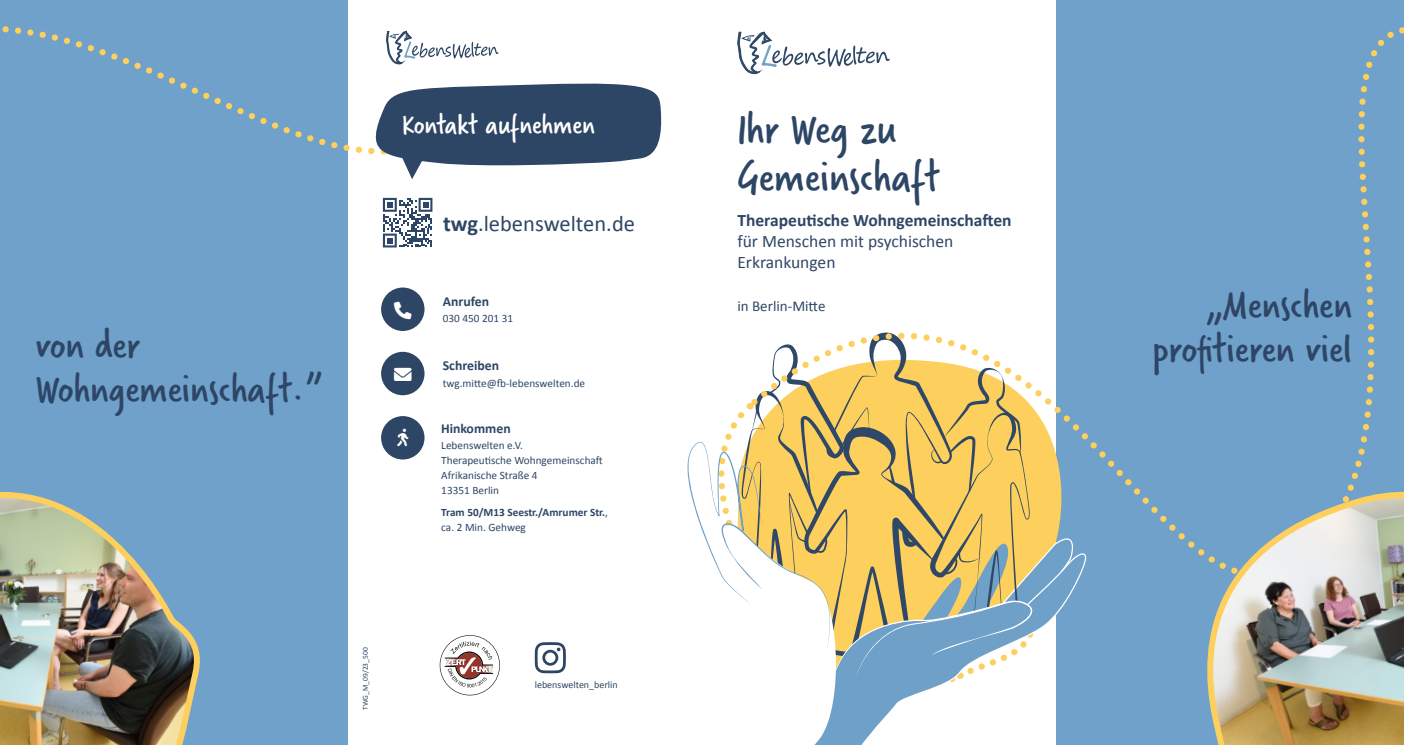
<style>
.page{position:relative;width:1404px;height:745px;background:#fff}
.page>*{position:absolute;margin:0;border:0;box-sizing:border-box;transform-origin:0 0}
.t1{font:47.5px/47.5px "Verveine";color:#2e4665}
.t2{font:43.75px "Verveine";color:#2e4665}
.t3{font:30px "Verveine";color:#fff}
.t4{font:22.5px "Calibri";color:#2e4665}
.t5{font:17.5px/21px "Calibri";color:#2e4665}
.t6{font:700 17.5px "Calibri";color:#2e4665}
.t7{font:17.5px "Font Awesome 6 Pro Solid";color:#fff}
.t8{font:15px "Calibri";color:#2e4665}
.t9{font:700 13.75px "Calibri";color:#2e4665}
.t10{font:11.25px/15px "Calibri";color:#2e4665}
.t11{font:700 11.25px/15px "Calibri";color:#2e4665}
.t12{font:10px "Calibri";color:#2e4665}
.t13{font:7.5px "Calibri";color:#2e4665}
.s1{font-weight:700}
.s2{font-weight:400}
</style>
<div class="page">
<div style="left:0;top:0;width:347px;height:744px;background:#6fa1ca"></div>
<svg style="left:2px;top:22px;width:405px;height:159px"></svg>
<div style="left:1056px;top:0;width:347px;height:744px;background:#6fa1ca"></div>
<svg style="left:737px;top:32px;width:152px;height:42px"></svg>
<svg style="left:1357px;top:27px;width:46px;height:434px"></svg>
<svg style="left:687px;top:332px;width:390px;height:412px"></svg>
<img style="left:1198px;top:461px;width:205px;height:283px">
<img style="left:0;top:491px;width:200px;height:253px">
<svg style="left:439px;top:635px;width:61px;height:60px"></svg>
<svg style="left:534px;top:642px;width:32px;height:31px"></svg>
<svg style="left:364px;top:81px;width:298px;height:98px"></svg>
<svg style="left:386px;top:31px;width:112px;height:33px"></svg>
<div style="left:381px;top:351px;width:43px;height:44px;background:#2e4665;border-radius:50%"></div>
<div style="left:381px;top:416px;width:43px;height:43px;background:#2e4665;border-radius:50%"></div>
<div style="left:381px;top:287px;width:43px;height:44px;background:#2e4665;border-radius:50%"></div>
<svg style="left:383px;top:198px;width:49px;height:49px"></svg>
<h1 class="t1" style="left:737px;top:105px;width:204px">Ihr Weg zu -Gemeinschaft</h1>
<h3 class="t6" style="left:737px;top:208px;width:276px">Therapeutische Wohngemeinschaften</h3>
<h3 class="t5" style="left:737px;top:230px;width:217px">für Menschen mit psychischen<br>Erkrankungen</h3>
<h3 class="t8" style="left:737px;top:295px;width:90px">in Berlin-Mitte</h3>
<h3 class="t3" style="left:402px;top:103px;width:194px">Kontakt aufnehmen</h3>
<h3 class="t4" style="left:443px;top:208px;width:193px"><span class="s1">twg</span>.lebenswelten.de</h3>
<h2 class="t2" style="left:1205px;top:274px;width:148px">„Menschen</h2>
<p class="t9" style="left:442px;top:291px;width:48px">Anrufen</p>
<p class="t10" style="left:443px;top:310px;width:72px">030 450 201 31</p>
<h2 class="t2" style="left:35px;top:314px;width:106px">von der</h2>
<h2 class="t2" style="left:1152px;top:318px;width:201px">-profitieren viel</h2>
<p class="t9" style="left:442px;top:356px;width:58px">Schreiben</p>
<p class="t10" style="left:443px;top:375px;width:144px">twg.mitte@fb-lebenswelten.de</p>
<h3 class="t7" style="left:394px;top:365px;width:19px">■❖●□</h3>
<h2 class="t2" style="left:35px;top:358px;width:288px">-Wohngemein-schaft.”</h2>
<h3 class="t7" style="left:397px;top:428px;width:12px">▲□■●■</h3>
<p class="t9" style="left:441px;top:418px;width:71px">Hinkommen</p>
<p class="t10" style="left:441px;top:437px;width:163px">Lebenswelten e.V.<br>Therapeutische Wohngemeinschaft<br>Afrikanische Straße 4<br>13351 Berlin</p>
<p class="t11" style="left:441px;top:504px;width:168px">Tram 50/M13 Seestr./Amrumer Str.<span class="s2">, ca. 2 Min. Gehweg</span></p>
<p class="t13" style="left:360px;top:709px;width:64px;rotate:-90deg">TWG_M_09/23_500</p>
<p class="t12" style="left:534px;top:677px;width:84px">lebenswelten_berlin</p>
</div>
